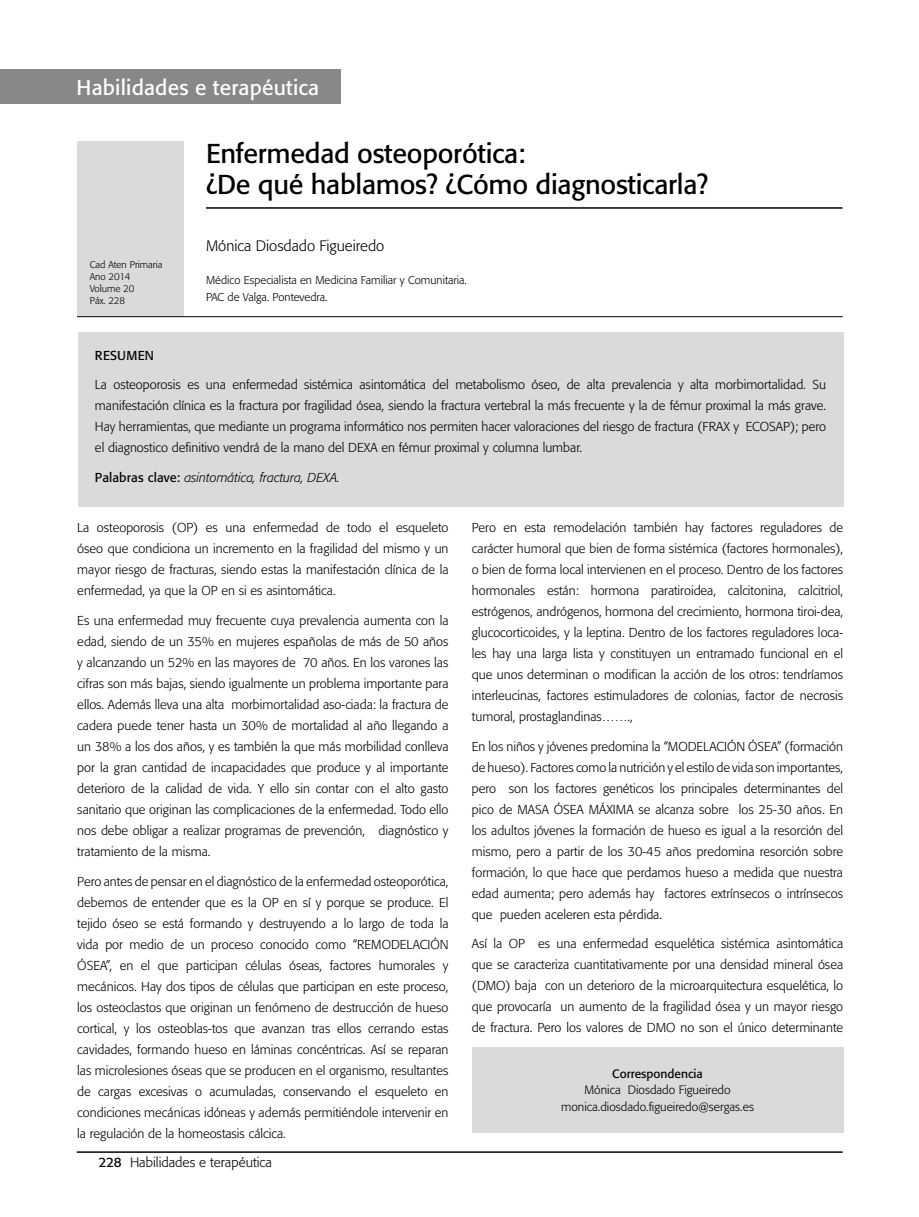
<style>
.page{position:relative;width:919px;height:1217px;background:#fff}
.page>*{position:absolute;margin:0;border:0;box-sizing:border-box;transform-origin:0 0}
.t1{font:27px/31.5px "Formata";letter-spacing:-.01em;color:#000}
.t2{font:21px "Formata";letter-spacing:.01em;color:#fff}
.t3{font:300 15px "Formata";color:#000}
.t4{font:300 13.5px "Formata";color:#000}
.t5{font:300 12.9px/21px "Formata";color:#000;text-align:justify}
.t6{font:italic 300 12.9px "Formata";color:#000}
.t7{font:12.9px "Formata";letter-spacing:.02em;color:#000}
.t8{font:300 12px/16.5px "Formata";color:#000;text-align:center}
.t9{font:12px "Formata";color:#000}
.t10{font:300 11.25px/16.5px "Formata";color:#000}
.t11{font:300 9.75px/12px "Formata";color:#000}
.s1{font-weight:400;font-style:normal}
.s2{font-weight:400}
</style>
<div class="page">
<hr style="left:77px;top:1151px;width:765px;height:1px;background:#000">
<div style="left:0;top:69px;width:340px;height:34px;background:#87888a"></div>
<hr style="left:77px;top:316px;width:765px;height:1px;background:#000">
<div style="left:77px;top:141px;width:106px;height:175px;background:#d9dadb"></div>
<hr style="left:206px;top:207px;width:636px;height:2px;background:#000">
<div style="left:78px;top:332px;width:765px;height:175px;background:#d9dadb"></div>
<div style="left:472px;top:1046px;width:371px;height:85px;background:#d9dadb"></div>
<h2 class="t2" style="left:77px;top:74px;width:244px">Habilidades e terapéutica</h2>
<p class="t11" style="left:90px;top:258px;width:74px">Cad Aten Primaria<br>Ano 2014<br>Volume 20<br>Páx. 228</p>
<h1 class="t1" style="left:206px;top:137px;width:504px">Enfermedad osteoporótica:<br>¿De qué hablamos? ¿Cómo diagnosticarla?</h1>
<p class="t3" style="left:206px;top:237px;width:180px">Mónica Diosdado Figueiredo</p>
<p class="t10" style="left:206px;top:272px;width:262px">Médico Especialista en Medicina Familiar y Comunitaria.<br>PAC de Valga. Pontevedra.</p>
<p class="t7" style="left:95px;top:347px;width:61px">RESUMEN</p>
<p class="t5" style="left:95px;top:374px;width:732px">La osteoporosis es una enfermedad sistémica asintomática del metabolismo óseo, de alta prevalencia y alta morbimortalidad. Su manifestación clínica es la fractura por fragilidad ósea, siendo la fractura vertebral la más frecuente y la de fémur proximal la más grave.<br>Hay herramientas, que mediante un programa informático nos permiten hacer valoraciones del riesgo de fractura (FRAX y ECOSAP); pero el diagnostico definitivo vendrá de la mano del DEXA en fémur proximal y columna lumbar.</p>
<p class="t6" style="left:95px;top:469px;width:246px"><span class="s1">Palabras clave:</span> asintomática, fractura, DEXA.</p>
<p class="t5" style="left:77px;top:517px;width:373px">La osteoporosis (OP) es una enfermedad de todo el esqueleto óseo que condiciona un incremento en la fragilidad del mismo y un mayor riesgo de fracturas, siendo estas la manifestación clínica de la enfermedad, ya que la OP en si es asintomática.</p>
<p class="t5" style="left:77px;top:609px;width:373px">Es una enfermedad muy frecuente cuya prevalencia aumenta con la edad, siendo de un 35% en mujeres españolas de más de 50 años y alcanzando un 52% en las mayores de 70 años. En los varones las cifras son más bajas, siendo igualmente un problema importante para ellos. Además lleva una alta morbimortalidad aso-ciada: la fractura de cadera puede tener hasta un 30% de mortalidad al año llegando a un 38% a los dos años, y es también la que más morbilidad conlleva por la gran cantidad de incapacidades que produce y al importante deterioro de la calidad de vida. Y ello sin contar con el alto gasto sanitario que originan las complicaciones de la enfermedad. Todo ello nos debe obligar a realizar programas de prevención, diagnóstico y tratamiento de la misma.</p>
<p class="t5" style="left:77px;top:870px;width:373px">Pero antes de pensar en el diagnóstico de la enfermedad osteoporótica, debemos de entender que es la OP en sí y porque se produce. El tejido óseo se está formando y destruyendo a lo largo de toda la vida por medio de un proceso conocido como “REMODELACIÓN ÓSEA”, en el que participan células óseas, factores humorales y mecánicos. Hay dos tipos de células que participan en este proceso, los osteoclastos que originan un fenómeno de destrucción de hueso cortical, y los osteoblas-tos que avanzan tras ellos cerrando estas cavidades, formando hueso en láminas concéntricas. Así se reparan las microlesiones óseas que se producen en el organismo, resultantes de cargas excesivas o acumuladas, conservando el esqueleto en condiciones mecánicas idóneas y además permitiéndole intervenir en la regulación de la homeostasis cálcica.</p>
<p class="t4" style="left:99px;top:1154px;width:175px"><span class="s2">228</span> Habilidades e terapéutica</p>
<p class="t5" style="left:472px;top:517px;width:373px">Pero en esta remodelación también hay factores reguladores de carácter humoral que bien de forma sistémica (factores hormonales), o bien de forma local intervienen en el proceso. Dentro de los factores hormonales están: hormona paratiroidea, calcitonina, calcitriol, estrógenos, andrógenos, hormona del crecimiento, hormona tiroi-dea, glucocorticoides, y la leptina. Dentro de los factores reguladores loca&shy;les hay una larga lista y constituyen un entramado funcional en el que unos determinan o modifican la acción de los otros: tendríamos interleucinas, factores estimuladores de colonias, factor de necrosis tumoral, prostaglandinas…….,</p>
<p class="t5" style="left:472px;top:735px;width:373px">En los niños y jóvenes predomina la “MODELACIÓN ÓSEA” (formación de hueso). Factores como la nutrición y el estilo de vida son importantes, pero son los factores genéticos los principales determinantes del pico de MASA ÓSEA MÁXIMA se alcanza sobre los 25-30 años. En los adultos jóvenes la formación de hueso es igual a la resorción del mismo, pero a partir de los 30-45 años predomina resorción sobre formación, lo que hace que perdamos hueso a medida que nuestra edad aumenta; pero además hay factores extrínsecos o intrínsecos que pueden aceleren esta pérdida.</p>
<p class="t5" style="left:472px;top:933px;width:373px">Así la OP es una enfermedad esquelética sistémica asintomática que se caracteriza cuantitativamente por una densidad mineral ósea (DMO) baja con un deterioro de la microarquitectura esquelética, lo que provocaría un aumento de la fragilidad ósea y un mayor riesgo de fractura. Pero los valores de DMO no son el único determinante</p>
<p class="t9" style="left:612px;top:1065px;width:92px">Correspondencia</p>
<p class="t8" style="left:561px;top:1081px;width:194px">Mónica Diosdado Figueiredo monica.diosdado.figueiredo@sergas.es</p>
</div>
